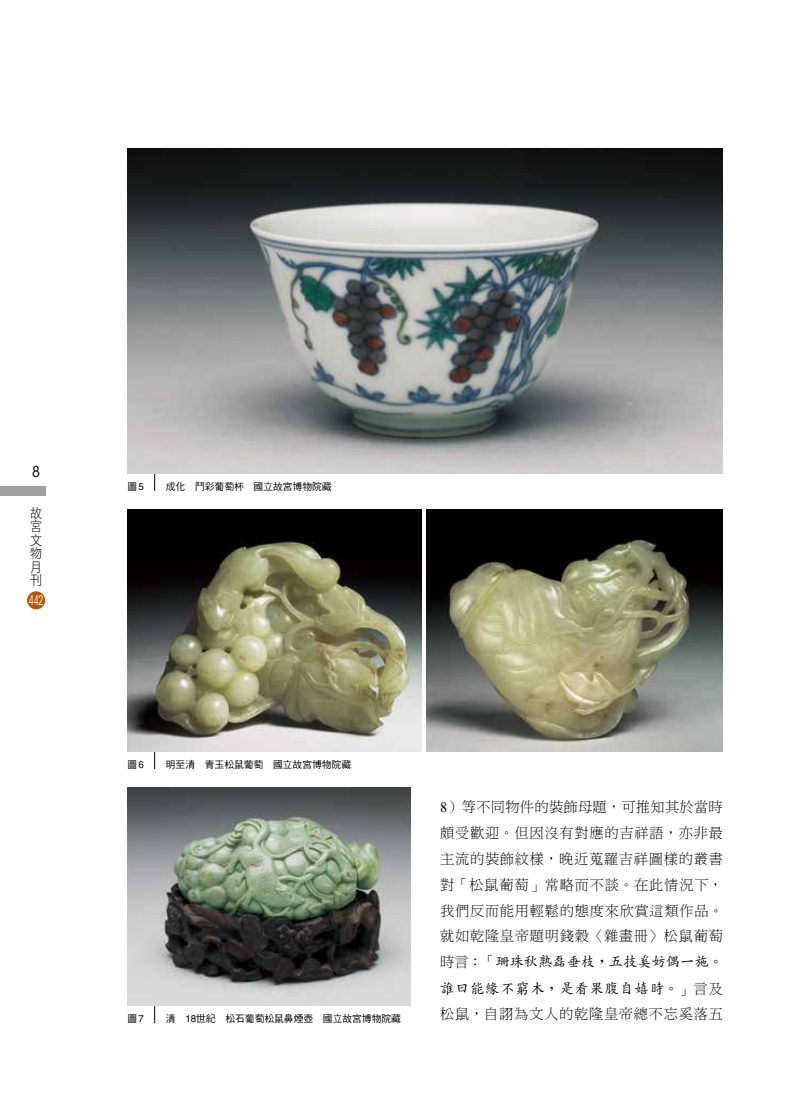
<style>
.page{position:relative;width:808px;height:1106px;background:#fff}
.page>*{position:absolute;margin:0;border:0;box-sizing:border-box;transform-origin:0 0}
.t1{font:condensed 15px "ITC Avant Garde Std";color:#000}
.t2{font:14.25px/26px "DF Ming Std W3";letter-spacing:.05em;color:#000;text-align:justify}
.t3{font:500 14.25px/26.2px "AR Kai B5";letter-spacing:.03em;color:#000}
.t4{font:13.5px/13.5px "DF Hei Std W3";color:#000;scale:.9 1}
.t5{font:condensed 13.5px "ITC Avant Garde Std";color:#fff;scale:.7 1}
.t6{font:9.75px "DF Hei Std W5";color:#000}
.s1{font-family:"Helvetica"}
.s2{font-family:"Times New Roman"}
.s3{font-family:"DF Ming Std W3";font-weight:400}
</style>
<div class="page">
<div style="left:27px;top:591px;width:18px;height:18px;background:#bb5400;border-radius:50%"></div>
<div style="left:0;top:487px;width:46px;height:9px;background:#9fa0a0"></div>
<hr style="left:154px;top:394px;width:1px;height:97px;background:#000">
<img style="left:128px;top:149px;width:595px;height:324px">
<hr style="left:154px;top:672px;width:1px;height:97px;background:#000">
<img style="left:426px;top:509px;width:297px;height:242px">
<img style="left:128px;top:509px;width:294px;height:242px">
<hr style="left:154px;top:926px;width:1px;height:97px;background:#000">
<img style="left:128px;top:787px;width:283px;height:218px">
<p class="t1" style="left:32px;top:463px;width:9px">8</p>
<p class="t4" style="left:30px;top:506px;width:15px">故宮文物月刊</p>
<p class="t5" style="left:29px;top:592px;width:23px">442</p>
<p class="t6" style="left:128px;top:481px;width:18px">圖<span class="s1">5</span></p>
<p class="t6" style="left:166px;top:481px;width:167px">成化　鬥彩葡萄杯　國立故宮博物院藏</p>
<p class="t6" style="left:128px;top:759px;width:18px">圖<span class="s1">6</span></p>
<p class="t6" style="left:166px;top:759px;width:187px">明至清　青玉松鼠葡萄　國立故宮博物院藏</p>
<p class="t6" style="left:128px;top:1013px;width:18px">圖<span class="s1">7</span></p>
<p class="t6" style="left:166px;top:1013px;width:237px">清　<span class="s1">18</span>世紀　松石葡萄松鼠鼻煙壺　國立故宮博物院藏</p>
<p class="t2" style="left:440px;top:793px;width:284px"><span class="s2">8</span>）等不同物件的裝飾母題，可推知其於當時頗受歡迎。但因沒有對應的吉祥語，亦非最主流的裝飾紋樣，晚近蒐羅吉祥圖樣的叢書對「松鼠葡萄」常略而不談。在此情況下，我們反而能用輕鬆的態度來欣賞這類作品。就如乾隆皇帝題明錢穀〈雜畫冊〉松鼠葡萄</p>
<p class="t3" style="left:440px;top:948px;width:284px"><span class="s3">時言：「</span>珊珠秋熟磊垂枝，五技奚妨偶一施。誰曰能緣不窮木，是看果腹自嬉時。<span class="s3">」言及</span></p>
<p class="t2" style="left:440px;top:1001px;width:284px">松鼠，自詡為文人的乾隆皇帝總不忘奚落五</p>
</div>
